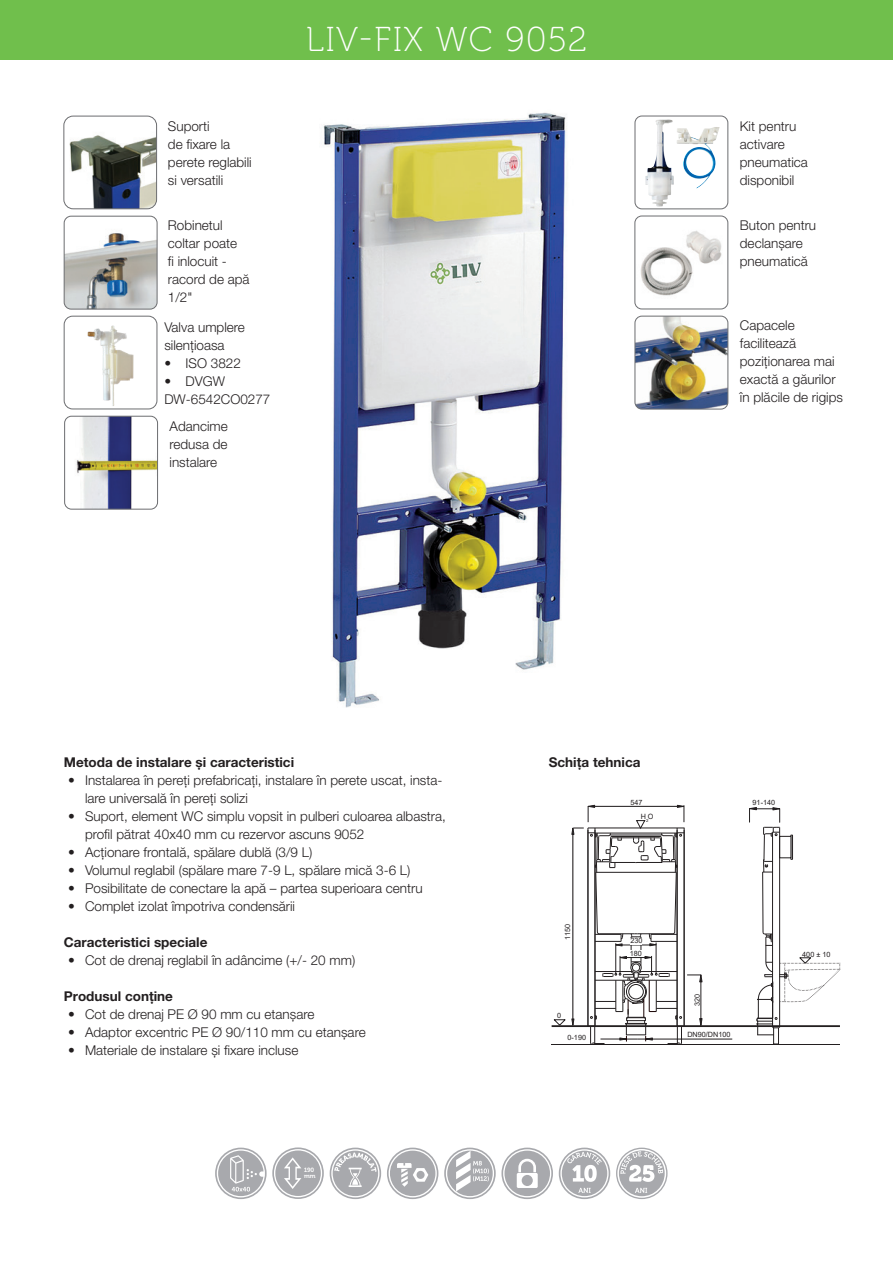
<style>
.page{position:relative;width:893px;height:1263px;background:#fff}
.page>*{position:absolute;margin:0;border:0;box-sizing:border-box;transform-origin:0 0}
.t1{font:34.5px "Museo Cyrl 100";letter-spacing:.05em;color:#fff}
.t2{font:300 13.5px/18px "Helvetica Neue LT Pro";color:#231f20}
.t3{font:700 13.5px "Helvetica Neue LT Pro";color:#231f20}
.t4{font:7.2px/12.5px "Arial";color:#231f20}
.t5{font:6.15px/5.8px "Museo Cyrl 700";color:#fff}
</style>
<div class="page">
<div style="left:0;top:0;width:893px;height:60px;background:#70bf4c"></div>
<img style="left:65px;top:116px;width:92px;height:93px">
<div style="left:63px;top:116px;width:94px;height:93px;border:1px solid #6c6d70;border-radius:9px"></div>
<img style="left:64px;top:216px;width:93px;height:93px">
<div style="left:64px;top:216px;width:93px;height:93px;border:1px solid #6c6d70;border-radius:7px"></div>
<svg style="left:330px;top:1147px;width:51px;height:52px"></svg>
<svg style="left:387px;top:1147px;width:51px;height:52px"></svg>
<svg style="left:444px;top:1147px;width:109px;height:52px"></svg>
<svg style="left:559px;top:1147px;width:51px;height:52px"></svg>
<svg style="left:616px;top:1147px;width:51px;height:52px"></svg>
<svg style="left:215px;top:1147px;width:109px;height:52px"></svg>
<img style="left:65px;top:416px;width:93px;height:93px">
<div style="left:64px;top:416px;width:94px;height:93px;border:1px solid #6c6d70;border-radius:7px"></div>
<img style="left:640px;top:230px;width:82px;height:66px">
<div style="left:635px;top:216px;width:93px;height:93px;border:1px solid #6c6d70;border-radius:7px"></div>
<img style="left:645px;top:119px;width:20px;height:85px">
<div style="left:635px;top:116px;width:93px;height:93px;border:1px solid #6c6d70;border-radius:7px"></div>
<img style="left:635px;top:316px;width:93px;height:93px">
<div style="left:635px;top:316px;width:93px;height:93px;border:1px solid #6c6d70;border-radius:7px"></div>
<div style="left:64px;top:316px;width:93px;height:93px;border:1px solid #6c6d70;border-radius:9px"></div>
<img style="left:83px;top:325px;width:55px;height:84px">
<hr style="left:552px;top:1044px;width:288px;height:1px;background:#231f20">
<hr style="left:552px;top:1025px;width:288px;height:2px;background:#231f20">
<hr style="left:637px;top:1039px;width:95px;height:1px;background:#231f20">
<div style="left:791px;top:835px;width:2px;height:24px;border:1px solid #231f20"></div>
<hr style="left:762px;top:872px;width:1px;height:60px;background:#231f20">
<hr style="left:772px;top:832px;width:1px;height:195px;background:#231f20">
<hr style="left:779px;top:827px;width:1px;height:200px;background:#231f20">
<svg style="left:749px;top:807px;width:33px;height:66px"></svg>
<div style="left:773px;top:1027px;width:6px;height:17px;border:1px solid #231f20"></div>
<svg style="left:756px;top:932px;width:84px;height:103px"></svg>
<svg style="left:553px;top:805px;width:150px;height:239px"></svg>
<hr style="left:701px;top:980px;width:1px;height:44px;background:#231f20">
<img style="left:323px;top:112px;width:244px;height:596px">
<p class="t2" style="left:168px;top:117px;width:85px">Suporti<br>de fixare la perete reglabili si versatili</p>
<p class="t2" style="left:168px;top:216px;width:83px">Robinetul coltar poate<br>fi inlocuit - racord de apă<br>1/2"</p>
<p class="t2" style="left:164px;top:318px;width:82px">Valva umplere silențioasa</p>
<p class="t2" style="left:164px;top:354px;width:78px">• ISO 3822</p>
<p class="t2" style="left:164px;top:372px;width:108px">• DVGW<br>DW-6542CO0277</p>
<p class="t2" style="left:170px;top:417px;width:60px;text-align:justify">Adancime redusa de instalare</p>
<h1 class="t1" style="left:306px;top:21px;width:282px">LIV-FIX WC 9052</h1>
<p class="t2" style="left:740px;top:117px;width:70px">Kit pentru activare pneumatica disponibil</p>
<p class="t2" style="left:740px;top:216px;width:78px">Buton pentru declanșare pneumatică</p>
<p class="t2" style="left:740px;top:316px;width:105px">Capacele facilitează poziționarea mai exactă a găurilor în plăcile de rigips</p>
<p class="t3" style="left:64px;top:754px;width:232px">Metoda de instalare și caracteristici</p>
<p class="t2" style="left:85px;top:771px;width:359px;text-indent:-17px">• Instalarea în pereți prefabricați, instalare în perete uscat, insta&shy;lare universală în pereți solizi</p>
<p class="t2" style="left:85px;top:807px;width:362px;text-indent:-17px">• Suport, element WC simplu vopsit in pulberi culoarea albastra, profil pătrat 40x40 mm cu rezervor ascuns 9052</p>
<p class="t2" style="left:68px;top:843px;width:246px">• Acționare frontală, spălare dublă (3/9 L)</p>
<p class="t2" style="left:68px;top:861px;width:344px">• Volumul reglabil (spălare mare 7-9 L, spălare mică 3-6 L)</p>
<p class="t2" style="left:68px;top:879px;width:356px">• Posibilitate de conectare la apă – partea superioara centru</p>
<p class="t2" style="left:68px;top:897px;width:229px">• Complet izolat împotriva condensării</p>
<p class="t3" style="left:64px;top:934px;width:145px">Caracteristici speciale</p>
<p class="t2" style="left:68px;top:951px;width:289px">• Cot de drenaj reglabil în adâncime (+/- 20 mm)</p>
<p class="t3" style="left:64px;top:988px;width:111px">Produsul conține</p>
<p class="t2" style="left:68px;top:1005px;width:248px">• Cot de drenaj PE Ø 90 mm cu etanșare</p>
<p class="t2" style="left:68px;top:1023px;width:299px">• Adaptor excentric PE Ø 90/110 mm cu etanșare</p>
<p class="t2" style="left:68px;top:1041px;width:232px">• Materiale de instalare și fixare incluse</p>
<p class="t5" style="left:304px;top:1167px;width:13px">190 mm</p>
<p class="t3" style="left:549px;top:754px;width:93px">Schița tehnica</p>
<p class="t4" style="left:630px;top:796px;width:14px">547</p>
<p class="t4" style="left:641px;top:810px;width:14px">H<sub>2</sub>O</p>
<p class="t4" style="left:753px;top:796px;width:24px">91-140</p>
<p class="t4" style="left:561px;top:940px;width:18px;rotate:-90deg">1150</p>
<p class="t4" style="left:557px;top:1010px;width:6px">0</p>
<p class="t4" style="left:567px;top:1031px;width:20px">0-190</p>
<p class="t4" style="left:630px;top:935px;width:14px">230<br>180</p>
<p class="t4" style="left:691px;top:1006px;width:14px;rotate:-90deg">320</p>
<p class="t4" style="left:687px;top:1028px;width:45px">DN90/DN100</p>
<p class="t4" style="left:802px;top:948px;width:30px">400 ± 10</p>
</div>
